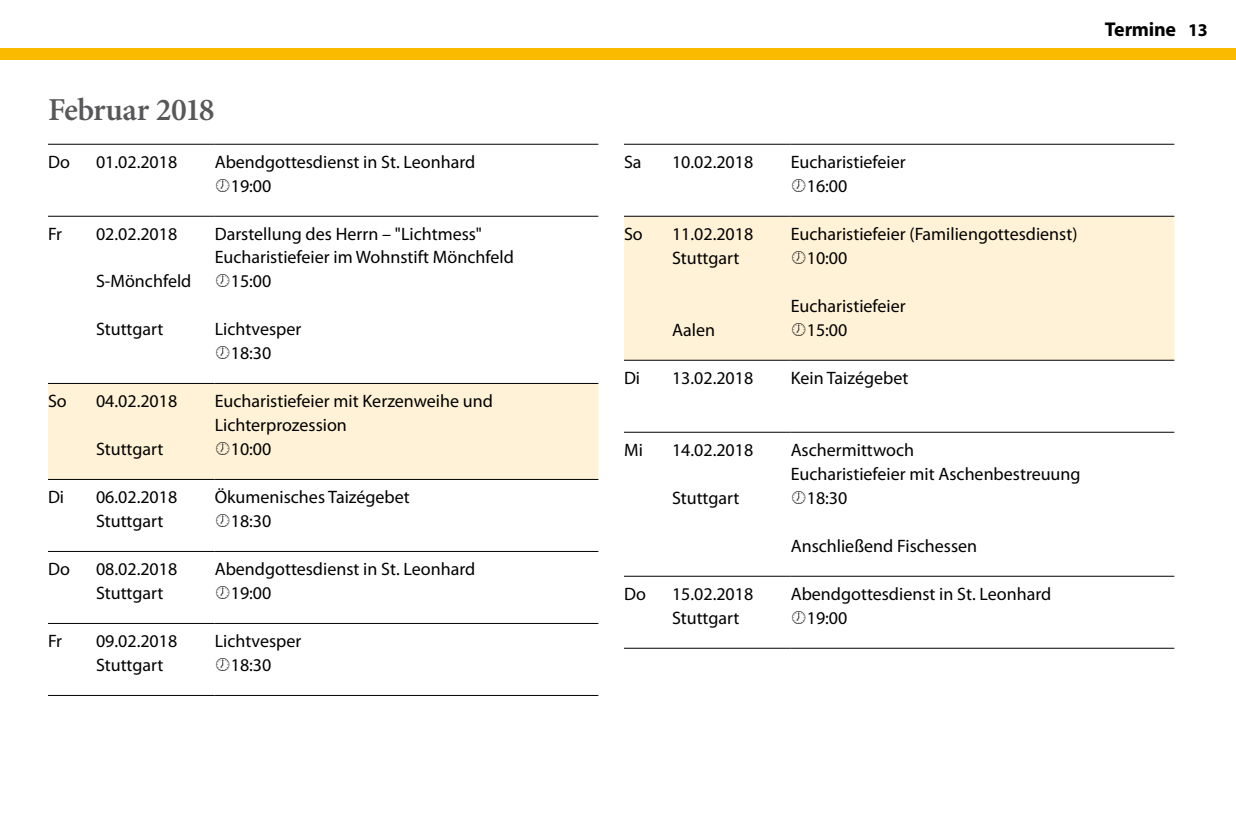
<style>
.page{position:relative;width:1236px;height:840px;background:#fff}
.page>*{position:absolute;margin:0;border:0;box-sizing:border-box;transform-origin:0 0}
.t1{font:600 32px "Minion Pro";letter-spacing:-.02em;color:#58585a}
.t2{font:700 20px "Myriad Pro";letter-spacing:-.015em;color:#000}
.t3{font:18px/24px "Myriad Pro";color:#000}
.t4{font:700 18px "Myriad Pro";color:#000}
</style>
<div class="page">
<div style="left:624px;top:217px;width:550px;height:143px;background:#fff2d6"></div>
<hr style="left:624px;top:144px;width:48px;height:1px;background:#000">
<hr style="left:672px;top:144px;width:119px;height:1px;background:#000">
<hr style="left:791px;top:144px;width:383px;height:1px;background:#000">
<hr style="left:624px;top:216px;width:48px;height:1px;background:#000">
<hr style="left:672px;top:216px;width:119px;height:1px;background:#000">
<hr style="left:791px;top:216px;width:383px;height:1px;background:#000">
<hr style="left:624px;top:360px;width:48px;height:1px;background:#000">
<hr style="left:672px;top:360px;width:119px;height:1px;background:#000">
<hr style="left:791px;top:360px;width:383px;height:1px;background:#000">
<hr style="left:624px;top:432px;width:48px;height:1px;background:#000">
<hr style="left:672px;top:432px;width:119px;height:1px;background:#000">
<hr style="left:791px;top:432px;width:383px;height:1px;background:#000">
<hr style="left:624px;top:576px;width:48px;height:1px;background:#000">
<hr style="left:672px;top:576px;width:119px;height:1px;background:#000">
<hr style="left:791px;top:576px;width:383px;height:1px;background:#000">
<hr style="left:624px;top:648px;width:48px;height:1px;background:#000">
<hr style="left:672px;top:648px;width:119px;height:1px;background:#000">
<hr style="left:791px;top:648px;width:383px;height:1px;background:#000">
<div style="left:48px;top:384px;width:550px;height:95px;background:#fff2d6"></div>
<hr style="left:48px;top:144px;width:48px;height:1px;background:#000">
<hr style="left:96px;top:144px;width:119px;height:1px;background:#000">
<hr style="left:215px;top:144px;width:383px;height:1px;background:#000">
<hr style="left:48px;top:216px;width:48px;height:1px;background:#000">
<hr style="left:96px;top:216px;width:119px;height:1px;background:#000">
<hr style="left:215px;top:216px;width:383px;height:1px;background:#000">
<hr style="left:48px;top:383px;width:48px;height:1px;background:#000">
<hr style="left:96px;top:383px;width:119px;height:1px;background:#000">
<hr style="left:215px;top:383px;width:383px;height:1px;background:#000">
<hr style="left:48px;top:479px;width:48px;height:1px;background:#000">
<hr style="left:96px;top:479px;width:119px;height:1px;background:#000">
<hr style="left:215px;top:479px;width:383px;height:1px;background:#000">
<hr style="left:48px;top:551px;width:48px;height:1px;background:#000">
<hr style="left:96px;top:551px;width:119px;height:1px;background:#000">
<hr style="left:215px;top:551px;width:383px;height:1px;background:#000">
<hr style="left:48px;top:623px;width:48px;height:1px;background:#000">
<hr style="left:96px;top:623px;width:119px;height:1px;background:#000">
<hr style="left:215px;top:623px;width:383px;height:1px;background:#000">
<hr style="left:48px;top:695px;width:48px;height:1px;background:#000">
<hr style="left:96px;top:695px;width:119px;height:1px;background:#000">
<hr style="left:215px;top:695px;width:383px;height:1px;background:#000">
<div style="left:0;top:48px;width:1236px;height:12px;background:#faba00"></div>
<svg style="left:792px;top:251px;width:13px;height:13px"></svg>
<svg style="left:792px;top:323px;width:13px;height:13px"></svg>
<svg style="left:216px;top:442px;width:13px;height:13px"></svg>
<h1 class="t1" style="left:48px;top:88px;width:168px">Februar 2018</h1>
<p class="t3" style="left:48px;top:150px;width:23px">Do</p>
<p class="t3" style="left:96px;top:150px;width:83px">01.02.2018</p>
<p class="t3" style="left:231px;top:150px;width:246px;text-indent:-16px">Abendgottesdienst in St. Leonhard<br>19:00</p>
<p class="t3" style="left:48px;top:222px;width:16px">Fr</p>
<p class="t3" style="left:96px;top:222px;width:83px">02.02.2018</p>
<p class="t3" style="left:215px;top:222px;width:301px;line-height:23.2px">Darstellung des Herrn – "Lichtmess"<br>Eucharistiefeier im Wohnstift Mönchfeld</p>
<p class="t3" style="left:96px;top:269px;width:97px">S-Mönchfeld</p>
<p class="t3" style="left:231px;top:269px;width:42px">15:00</p>
<p class="t3" style="left:96px;top:317px;width:69px">Stuttgart</p>
<p class="t3" style="left:231px;top:317px;width:72px;text-indent:-16px">Lichtvesper<br>18:30</p>
<p class="t3" style="left:48px;top:389px;width:20px">So</p>
<p class="t3" style="left:96px;top:389px;width:83px">04.02.2018</p>
<p class="t3" style="left:215px;top:389px;width:280px">Eucharistiefeier mit Kerzenweihe und<br>Lichterprozession</p>
<p class="t3" style="left:96px;top:437px;width:69px">Stuttgart</p>
<p class="t3" style="left:231px;top:437px;width:42px">10:00</p>
<p class="t3" style="left:48px;top:485px;width:18px">Di</p>
<p class="t3" style="left:96px;top:485px;width:83px">06.02.2018</p>
<p class="t3" style="left:215px;top:485px;width:197px">Ökumenisches Taizégebet</p>
<p class="t3" style="left:96px;top:509px;width:69px">Stuttgart</p>
<p class="t3" style="left:231px;top:509px;width:42px">18:30</p>
<p class="t3" style="left:48px;top:557px;width:23px">Do</p>
<p class="t3" style="left:96px;top:557px;width:83px">08.02.2018</p>
<p class="t3" style="left:215px;top:557px;width:262px">Abendgottesdienst in St. Leonhard</p>
<p class="t3" style="left:96px;top:581px;width:69px">Stuttgart</p>
<p class="t3" style="left:231px;top:581px;width:42px">19:00</p>
<p class="t3" style="left:48px;top:629px;width:16px">Fr</p>
<p class="t3" style="left:96px;top:629px;width:83px">09.02.2018</p>
<p class="t3" style="left:215px;top:629px;width:88px">Lichtvesper</p>
<p class="t3" style="left:96px;top:653px;width:69px">Stuttgart</p>
<p class="t3" style="left:231px;top:653px;width:42px">18:30</p>
<p class="t2" style="left:1105px;top:16px;width:73px">Termine</p>
<p class="t4" style="left:1188px;top:18px;width:21px">13</p>
<p class="t3" style="left:624px;top:150px;width:19px">Sa</p>
<p class="t3" style="left:672px;top:150px;width:83px">10.02.2018</p>
<p class="t3" style="left:807px;top:150px;width:100px;text-indent:-16px">Eucharistiefeier<br>16:00</p>
<p class="t3" style="left:624px;top:222px;width:20px">So</p>
<p class="t3" style="left:672px;top:222px;width:83px">11.02.2018</p>
<p class="t3" style="left:791px;top:222px;width:288px">Eucharistiefeier (Familiengottesdienst)</p>
<p class="t3" style="left:672px;top:246px;width:69px">Stuttgart</p>
<p class="t3" style="left:807px;top:246px;width:42px">10:00</p>
<p class="t3" style="left:791px;top:294px;width:117px">Eucharistiefeier</p>
<p class="t3" style="left:672px;top:318px;width:45px">Aalen</p>
<p class="t3" style="left:807px;top:318px;width:42px">15:00</p>
<p class="t3" style="left:624px;top:366px;width:18px">Di</p>
<p class="t3" style="left:672px;top:366px;width:83px">13.02.2018</p>
<p class="t3" style="left:791px;top:366px;width:119px">Kein Taizégebet</p>
<p class="t3" style="left:624px;top:438px;width:20px">Mi</p>
<p class="t3" style="left:672px;top:438px;width:83px">14.02.2018</p>
<p class="t3" style="left:791px;top:438px;width:291px">Aschermittwoch<br>Eucharistiefeier mit Aschenbestreuung</p>
<p class="t3" style="left:672px;top:486px;width:69px">Stuttgart</p>
<p class="t3" style="left:807px;top:486px;width:42px">18:30</p>
<p class="t3" style="left:791px;top:534px;width:188px">Anschließend Fischessen</p>
<p class="t3" style="left:624px;top:582px;width:23px">Do</p>
<p class="t3" style="left:672px;top:582px;width:83px">15.02.2018</p>
<p class="t3" style="left:791px;top:582px;width:262px">Abendgottesdienst in St. Leonhard</p>
<p class="t3" style="left:672px;top:606px;width:69px">Stuttgart</p>
<p class="t3" style="left:807px;top:606px;width:42px">19:00</p>
</div>
